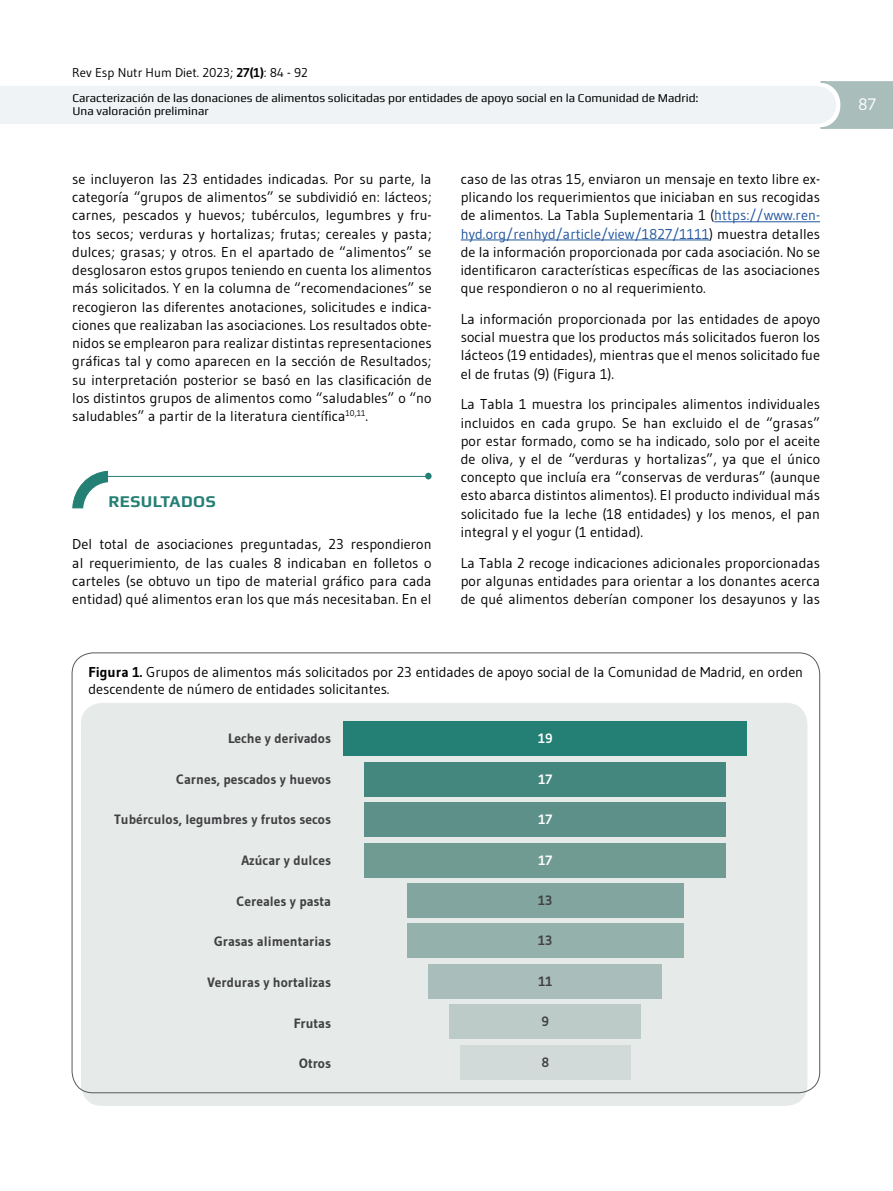
<style>
.page{position:relative;width:893px;height:1191px;background:#fff}
.page>*{position:absolute;margin:0;border:0;box-sizing:border-box;transform-origin:0 0}
.t1{font:700 16.5px "Play";letter-spacing:.03em;color:#247f74}
.t2{font:16.5px "Gudea";color:#fff}
.t3{font:14.25px/18.1px "Gudea";letter-spacing:.005em;color:#000;text-align:justify}
.t4{font:700 13.5px "Gudea";color:#414042}
.t5{font:700 13.5px "Gudea";color:#fff}
.t6{font:12.75px "Gudea";color:#000}
.t7{font:12px/13.5px "Play";color:#000}
.s1{font-weight:700}
.s2{color:#22569e}
</style>
<div class="page">
<svg style="left:0;top:81px;width:893px;height:48px"></svg>
<hr style="left:101px;top:476px;width:325px;height:1px;background:#247f74">
<div style="left:425px;top:473px;width:7px;height:6px;background:#247f74;border-radius:50%"></div>
<svg style="left:72px;top:470px;width:37px;height:39px"></svg>
<hr style="left:714px;top:221px;width:106px;height:1px;background:#22569e">
<hr style="left:461px;top:240px;width:248px;height:1px;background:#22569e">
<div style="left:81px;top:703px;width:726px;height:403px;background:#e6eae9;border-radius:21px"></div>
<div style="left:343px;top:722px;width:404px;height:34px;background:#247f74"></div>
<div style="left:365px;top:762px;width:361px;height:34px;background:#44877e"></div>
<div style="left:365px;top:802px;width:361px;height:34px;background:#5c9088"></div>
<div style="left:365px;top:843px;width:361px;height:34px;background:#709b93"></div>
<div style="left:407px;top:883px;width:277px;height:34px;background:#83a59f"></div>
<div style="left:407px;top:924px;width:277px;height:34px;background:#95b1ac"></div>
<div style="left:428px;top:964px;width:234px;height:34px;background:#a9beba"></div>
<div style="left:450px;top:1004px;width:191px;height:34px;background:#bccbc8"></div>
<div style="left:460px;top:1045px;width:170px;height:34px;background:#d1dad8"></div>
<p class="t6" style="left:72px;top:65px;width:237px">Rev Esp Nutr Hum Diet. 2023; <span class="s1">27(1)</span>: 84 - 92</p>
<p class="t7" style="left:72px;top:91px;width:628px">Caracterización de las donaciones de alimentos solicitadas por entidades de apoyo social en la Comunidad de Madrid:<br>Una valoración preliminar</p>
<p class="t3" style="left:72px;top:170px;width:361px">se incluyeron las 23 entidades indicadas. Por su parte, la categoría “grupos de alimentos” se subdividió en: lácteos; carnes, pescados y huevos; tubérculos, legumbres y fru&shy;tos secos; verduras y hortalizas; frutas; cereales y pasta; dulces; grasas; y otros. En el apartado de “alimentos” se desglosaron estos grupos teniendo en cuenta los alimentos más solicitados. Y en la columna de “recomendaciones” se recogieron las diferentes anotaciones, solicitudes e indica&shy;ciones que realizaban las asociaciones. Los resultados obte&shy;nidos se emplearon para realizar distintas representaciones gráficas tal y como aparecen en la sección de Resultados; su interpretación posterior se basó en las clasificación de los distintos grupos de alimentos como “saludables” o “no saludables” a partir de la literatura científica<sup>10,11</sup>.</p>
<p class="t1" style="left:108px;top:492px;width:109px">RESULTADOS</p>
<p class="t3" style="left:72px;top:535px;width:361px">Del total de asociaciones preguntadas, 23 respondieron al requerimiento, de las cuales 8 indicaban en folletos o carteles (se obtuvo un tipo de material gráfico para cada entidad) qué alimentos eran los que más necesitaban. En el</p>
<p class="t3" style="left:461px;top:170px;width:361px">caso de las otras 15, enviaron un mensaje en texto libre ex&shy;plicando los requerimientos que iniciaban en sus recogidas de alimentos. La Tabla Suplementaria 1 (<span class="s2">https://www.ren&shy;hyd.org/renhyd/article/view/1827/1111</span>) muestra detalles de la información proporcionada por cada asociación. No se identificaron características específicas de las asociaciones que respondieron o no al requerimiento.</p>
<p class="t3" style="left:461px;top:310px;width:361px">La información proporcionada por las entidades de apoyo social muestra que los productos más solicitados fueron los lácteos (19 entidades), mientras que el menos solicitado fue el de frutas (9) (Figura 1).</p>
<p class="t3" style="left:461px;top:395px;width:361px">La Tabla 1 muestra los principales alimentos individuales incluidos en cada grupo. Se han excluido el de “grasas” por estar formado, como se ha indicado, solo por el aceite de oliva, y el de “verduras y hortalizas”, ya que el único concepto que incluía era “conservas de verduras” (aunque esto abarca distintos alimentos). El producto individual más solicitado fue la leche (18 entidades) y los menos, el pan integral y el yogur (1 entidad).</p>
<p class="t3" style="left:461px;top:553px;width:361px">La Tabla 2 recoge indicaciones adicionales proporcionadas por algunas entidades para orientar a los donantes acerca de qué alimentos deberían componer los desayunos y las</p>
<p class="t3" style="left:89px;top:663px;width:716px;line-height:17.1px"><span class="s1">Figura 1.</span> Grupos de alimentos más solicitados por 23 entidades de apoyo social de la Comunidad de Madrid, en orden descendente de número de entidades solicitantes.</p>
<p class="t5" style="left:538px;top:730px;width:16px">19</p>
<p class="t5" style="left:538px;top:770px;width:15px">17</p>
<p class="t5" style="left:538px;top:811px;width:15px">17</p>
<p class="t5" style="left:538px;top:851px;width:15px">17</p>
<p class="t4" style="left:538px;top:891px;width:16px">13</p>
<p class="t4" style="left:538px;top:932px;width:16px">13</p>
<p class="t4" style="left:538px;top:972px;width:16px">11</p>
<p class="t4" style="left:542px;top:1013px;width:9px">9</p>
<p class="t4" style="left:541px;top:1053px;width:9px">8</p>
<p class="t4" style="left:228px;top:730px;width:104px">Leche y derivados</p>
<p class="t4" style="left:176px;top:770px;width:156px">Carnes, pescados y huevos</p>
<p class="t4" style="left:114px;top:811px;width:218px">Tubérculos, legumbres y frutos secos</p>
<p class="t4" style="left:241px;top:852px;width:91px">Azúcar y dulces</p>
<p class="t4" style="left:236px;top:892px;width:96px">Cereales y pasta</p>
<p class="t4" style="left:214px;top:933px;width:119px">Grasas alimentarias</p>
<p class="t4" style="left:208px;top:974px;width:125px">Verduras y hortalizas</p>
<p class="t4" style="left:294px;top:1014px;width:39px">Frutas</p>
<p class="t4" style="left:299px;top:1055px;width:33px">Otros</p>
<p class="t2" style="left:858px;top:94px;width:19px">87</p>
</div>
